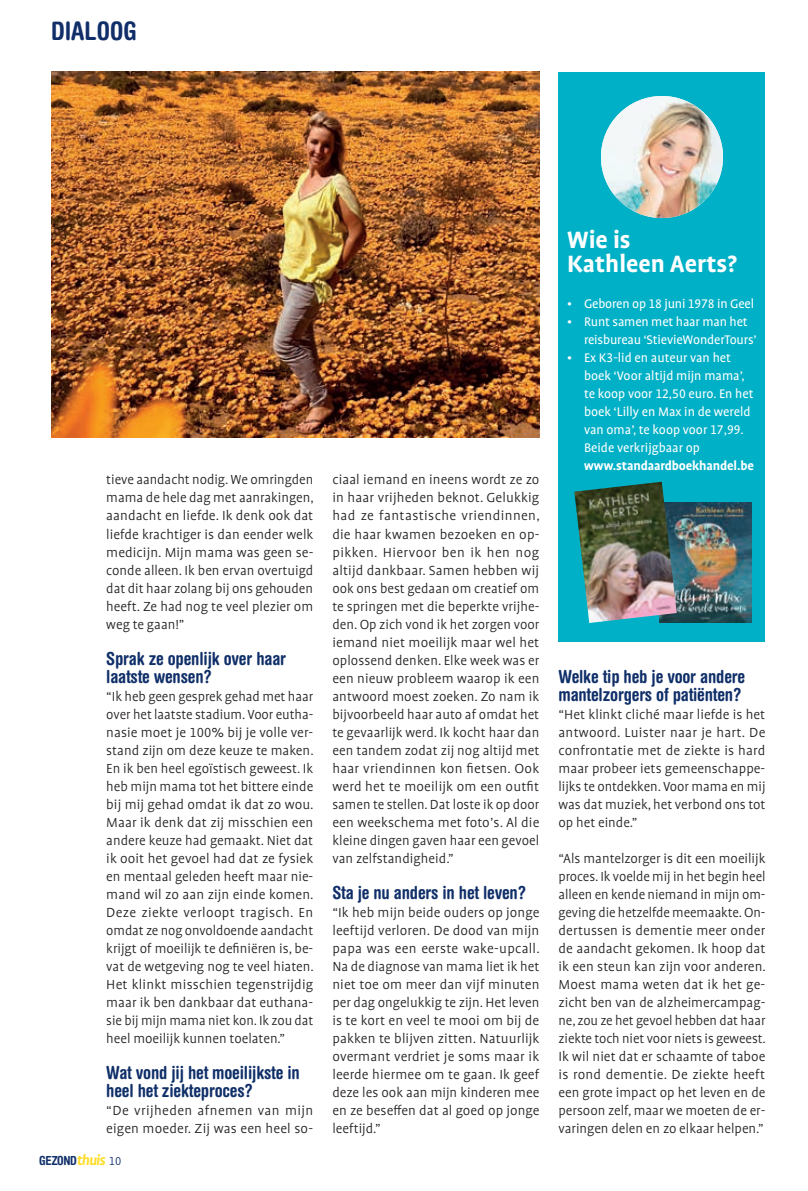
<style>
.page{position:relative;width:808px;height:1191px;background:#fff}
.page>*{position:absolute;margin:0;border:0;box-sizing:border-box;transform-origin:0 0}
.t1{font:700 27px/24px "Profile Pro";color:#fff}
.t2{font:700 condensed 25.5px "Helvetica Rounded LT Std";color:#102f69}
.t3{font:700 condensed 18px/18px "Helvetica Rounded LT Std";letter-spacing:-.01em;color:#102f69}
.t4{font:300 15px/18px "Profile Pro";color:#231f20;text-align:justify}
.t5{font:14.25px/18px "Profile Pro";color:#fff}
.t6{font:700 14.25px "Profile Pro";letter-spacing:-.01em;color:#fff}
.t7{font:700 condensed 12.45px "Helvetica Rounded LT Std";letter-spacing:-.02em;color:#102f69}
.s1{font-family:"Profile Pro";font-style:italic;font-stretch:normal;font-size:16.05px;color:#ffdd2b}
.s2{font-family:"Profile Pro";font-weight:300;font-stretch:normal;font-size:13.2px}
</style>
<div class="page">
<div style="left:558px;top:72px;width:207px;height:569px;background:#00b0c6"></div>
<img style="left:601px;top:96px;width:122px;height:122px;border-radius:61px">
<img style="left:51px;top:72px;width:488px;height:366px">
<img style="left:677px;top:502px;width:74px;height:121px">
<img style="left:574px;top:482px;width:103px;height:141px">
<h2 class="t2" style="left:51px;top:15px;width:87px">DIALOOG</h2>
<p class="t4" style="left:106px;top:471px;width:209px">tieve aandacht nodig. We omringden mama de hele dag met aanrakingen, aandacht en liefde. Ik denk ook dat liefde krachtiger is dan eender welk medicijn. Mijn mama was geen se&shy;conde alleen. Ik ben ervan overtuigd dat dit haar zolang bij ons gehouden heeft. Ze had nog te veel plezier om weg te gaan!”</p>
<p class="t3" style="left:106px;top:649px;width:181px">Sprak ze openlijk over haar laatste wensen?</p>
<p class="t4" style="left:106px;top:687px;width:209px">“Ik heb geen gesprek gehad met haar over het laatste stadium. Voor eutha&shy;nasie moet je 100% bij je volle ver&shy;stand zijn om deze keuze te maken.<br>En ik ben heel egoïstisch geweest. Ik heb mijn mama tot het bittere einde bij mij gehad omdat ik dat zo wou.<br>Maar ik denk dat zij misschien een andere keuze had gemaakt. Niet dat ik ooit het gevoel had dat ze fysiek en mentaal geleden heeft maar nie&shy;mand wil zo aan zijn einde komen.<br>Deze ziekte verloopt tragisch. En omdat ze nog onvoldoende aandacht krijgt of moeilijk te definiëren is, be&shy;vat de wetgeving nog te veel hiaten.<br>Het klinkt misschien tegenstrijdig maar ik ben dankbaar dat euthana&shy;sie bij mijn mama niet kon. Ik zou dat heel moeilijk kunnen toelaten.”</p>
<p class="t3" style="left:106px;top:1063px;width:195px">Wat vond jij het moeilijkste in heel het ziekteproces?</p>
<p class="t4" style="left:106px;top:1101px;width:208px">“De vrijheden afnemen van mijn eigen moeder. Zij was een heel so-</p>
<p class="t7" style="left:39px;top:1153px;width:84px">GEZOND<span class="s1">thuis</span> <span class="s2">10</span></p>
<p class="t4" style="left:332px;top:471px;width:209px">ciaal iemand en ineens wordt ze zo in haar vrijheden beknot. Gelukkig had ze fantastische vriendinnen, die haar kwamen bezoeken en op&shy;pikken. Hiervoor ben ik hen nog altijd dankbaar. Samen hebben wij ook ons best gedaan om creatief om te springen met die beperkte vrijhe&shy;den. Op zich vond ik het zorgen voor iemand niet moeilijk maar wel het oplossend denken. Elke week was er een nieuw probleem waarop ik een antwoord moest zoeken. Zo nam ik bijvoorbeeld haar auto af omdat het te gevaarlijk werd. Ik kocht haar dan een tandem zodat zij nog altijd met haar vriendinnen kon fietsen. Ook werd het te moeilijk om een outfit samen te stellen. Dat loste ik op door een weekschema met foto’s. Al die kleine dingen gaven haar een gevoel van zelfstandigheid.”</p>
<p class="t3" style="left:332px;top:883px;width:195px">Sta je nu anders in het leven?</p>
<p class="t4" style="left:332px;top:903px;width:209px">“Ik heb mijn beide ouders op jonge leeftijd verloren. De dood van mijn papa was een eerste wake-upcall.<br>Na de diagnose van mama liet ik het niet toe om meer dan vijf minuten per dag ongelukkig te zijn. Het leven is te kort en veel te mooi om bij de pakken te blijven zitten. Natuurlijk overmant verdriet je soms maar ik leerde hiermee om te gaan. Ik geef deze les ook aan mijn kinderen mee en ze beseffen dat al goed op jonge leeftijd.”</p>
<h1 class="t1" style="left:567px;top:228px;width:171px">Wie is<br>Kathleen Aerts?</h1>
<p class="t5" style="left:567px;top:295px;width:189px">• Geboren op 18 juni 1978 in Geel</p>
<p class="t5" style="left:584px;top:313px;width:174px;text-indent:-17px">• Runt samen met haar man het reisbureau ‘StievieWonderTours’</p>
<p class="t5" style="left:584px;top:349px;width:171px;text-indent:-17px">• Ex K3-lid en auteur van het boek ‘Voor altijd mijn mama’, te koop voor 12,50 euro. En het boek ‘Lilly en Max in de wereld van oma’, te koop voor 17,99.<br>Beide verkrijgbaar op</p>
<p class="t6" style="left:584px;top:457px;width:171px">www.standaardboekhandel.be</p>
<p class="t3" style="left:558px;top:667px;width:188px">Welke tip heb je voor andere mantelzorgers of patiënten?</p>
<p class="t4" style="left:558px;top:705px;width:209px">“Het klinkt cliché maar liefde is het antwoord. Luister naar je hart. De confrontatie met de ziekte is hard maar probeer iets gemeenschappe&shy;lijks te ontdekken. Voor mama en mij was dat muziek, het verbond ons tot op het einde.”</p>
<p class="t4" style="left:558px;top:849px;width:209px">“Als mantelzorger is dit een moeilijk proces. Ik voelde mij in het begin heel alleen en kende niemand in mijn om&shy;geving die hetzelfde meemaakte. On&shy;dertussen is dementie meer onder de aandacht gekomen. Ik hoop dat ik een steun kan zijn voor anderen.<br>Moest mama weten dat ik het ge&shy;zicht ben van de alzheimercampag&shy;ne, zou ze het gevoel hebben dat haar ziekte toch niet voor niets is geweest.<br>Ik wil niet dat er schaamte of taboe is rond dementie. De ziekte heeft een grote impact op het leven en de persoon zelf, maar we moeten de er&shy;varingen delen en zo elkaar helpen.”</p>
</div>
